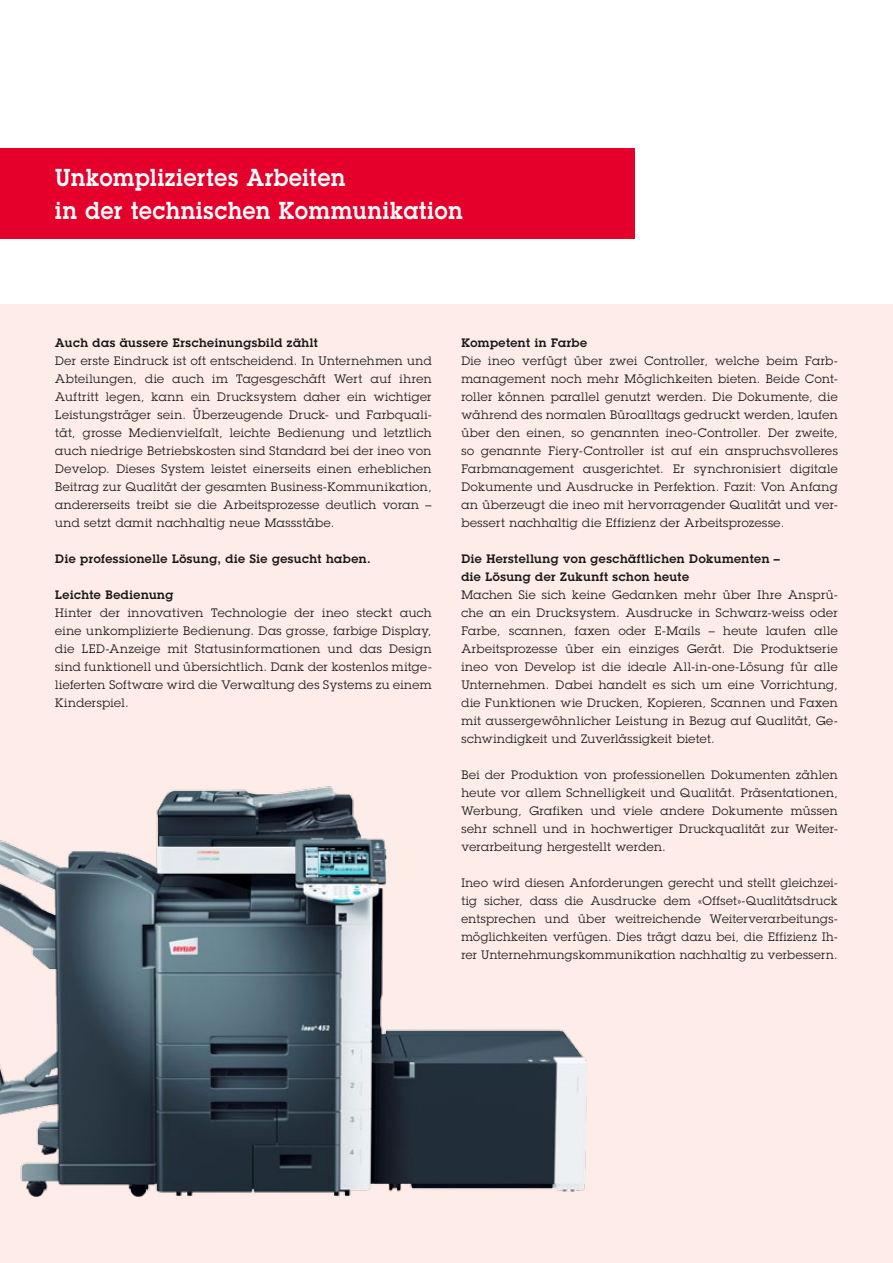
<style>
.page{position:relative;width:893px;height:1263px;background:#fff}
.page>*{position:absolute;margin:0;border:0;box-sizing:border-box;transform-origin:0 0}
.t1{font:600 24px/33px "Lubalin Graph Std";letter-spacing:.04em;color:#fff;scale:.91 1}
.t2{font:12px/18px "Lubalin Graph Std";letter-spacing:.035em;color:#181716;text-align:justify}
.t3{font:600 12px/18px "Lubalin Graph Std";letter-spacing:.04em;color:#181716}
</style>
<div class="page">
<div style="left:0;top:304px;width:893px;height:959px;background:#fdece8"></div>
<img style="left:0;top:786px;width:587px;height:411px">
<div style="left:0;top:148px;width:635px;height:90px;background:#e4002b"></div>
<h1 class="t1" style="left:55px;top:160px;width:449px">Unkompliziertes Arbeiten<br>in der technischen Kommunikation</h1>
<p class="t3" style="left:55px;top:333px;width:264px">Auch das äussere Erscheinungsbild zählt</p>
<p class="t2" style="left:55px;top:351px;width:378px">Der erste Eindruck ist oft entscheidend. In Unternehmen und Abteilungen, die auch im Tagesgeschäft Wert auf ihren Auftritt legen, kann ein Drucksystem daher ein wichtiger Leistungsträger sein. Überzeugende Druck- und Farbquali&shy;tät, grosse Medienvielfalt, leichte Bedienung und letztlich auch niedrige Betriebskosten sind Standard bei der ineo von Develop. Dieses System leistet einerseits einen erheblichen Beitrag zur Qualität der gesamten Business-Kommunikation, andererseits treibt sie die Arbeitsprozesse deutlich voran – und setzt damit nachhaltig neue Massstäbe.</p>
<p class="t3" style="left:55px;top:549px;width:317px">Die professionelle Lösung, die Sie gesucht haben.</p>
<p class="t3" style="left:55px;top:585px;width:120px">Leichte Bedienung</p>
<p class="t2" style="left:55px;top:603px;width:378px">Hinter der innovativen Technologie der ineo steckt auch eine unkomplizierte Bedienung. Das grosse, farbige Display, die LED-Anzeige mit Statusinformationen und das Design sind funktionell und übersichtlich. Dank der kostenlos mitge&shy;lieferten Software wird die Verwaltung des Systems zu einem Kinderspiel.</p>
<p class="t3" style="left:461px;top:333px;width:127px">Kompetent in Farbe</p>
<p class="t2" style="left:461px;top:351px;width:378px">Die ineo verfügt über zwei Controller, welche beim Farb&shy;management noch mehr Möglichkeiten bieten. Beide Cont&shy;roller können parallel genutzt werden. Die Dokumente, die während des normalen Büroalltags gedruckt werden, laufen über den einen, so genannten ineo-Controller. Der zweite, so genannte Fiery-Controller ist auf ein anspruchsvolleres Farbmanagement ausgerichtet. Er synchronisiert digitale Dokumente und Ausdrucke in Perfektion. Fazit: Von Anfang an überzeugt die ineo mit hervorragender Qualität und ver&shy;bessert nachhaltig die Effizienz der Arbeitsprozesse.</p>
<p class="t3" style="left:461px;top:549px;width:320px">Die Herstellung von geschäftlichen Dokumenten – die Lösung der Zukunft schon heute</p>
<p class="t2" style="left:461px;top:585px;width:378px">Machen Sie sich keine Gedanken mehr über Ihre Ansprü&shy;che an ein Drucksystem. Ausdrucke in Schwarz-weiss oder Farbe, scannen, faxen oder E-Mails – heute laufen alle Arbeitsprozesse über ein einziges Gerät. Die Produktserie ineo von Develop ist die ideale All-in-one-Lösung für alle Unternehmen. Dabei handelt es sich um eine Vorrichtung, die Funktionen wie Drucken, Kopieren, Scannen und Faxen mit aussergewöhnlicher Leistung in Bezug auf Qualität, Ge&shy;schwindigkeit und Zuverlässigkeit bietet.</p>
<p class="t2" style="left:461px;top:765px;width:378px">Bei der Produktion von professionellen Dokumenten zählen heute vor allem Schnelligkeit und Qualität. Präsentationen, Werbung, Grafiken und viele andere Dokumente müssen sehr schnell und in hochwertiger Druckqualität zur Weiter&shy;verarbeitung hergestellt werden.</p>
<p class="t2" style="left:461px;top:873px;width:378px">Ineo wird diesen Anforderungen gerecht und stellt gleichzei&shy;tig sicher, dass die Ausdrucke dem «Offset»-Qualitätsdruck entsprechen und über weitreichende Weiterverarbeitungs&shy;möglichkeiten verfügen. Dies trägt dazu bei, die Effizienz Ih&shy;rer Unternehmungskommunikation nachhaltig zu verbessern.</p>
</div>
